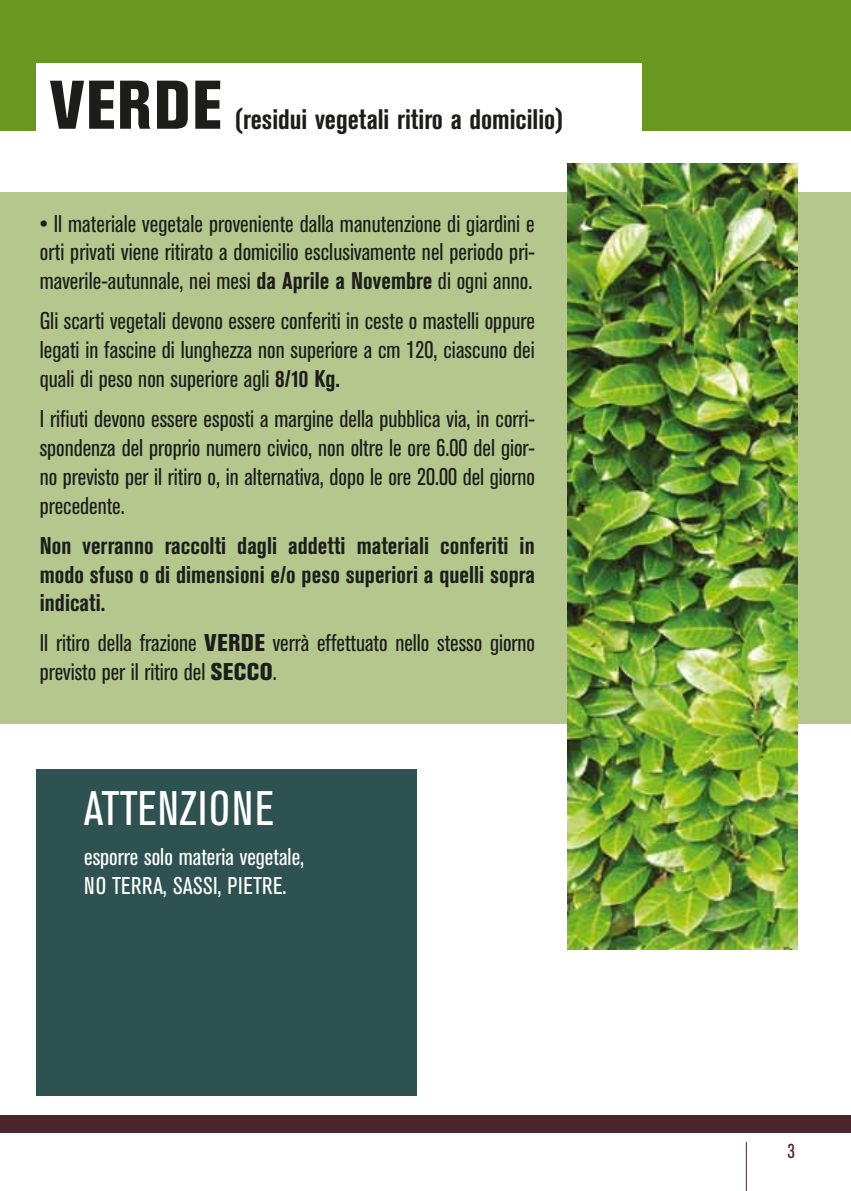
<style>
.page{position:relative;width:851px;height:1191px;background:#fff}
.page>*{position:absolute;margin:0;border:0;box-sizing:border-box;transform-origin:0 0}
.t1{font:800 condensed 68px "Akzidenz Grotesk BE";letter-spacing:.02em;color:#1d1d1b}
.t2{font:condensed 48px "Akzidenz Grotesk BE";letter-spacing:.02em;color:#fff}
.t3{font:700 condensed 28px "Akzidenz Grotesk BE";color:#1d1d1b}
.t4{font:condensed 24px/28.8px "Akzidenz Grotesk BE";color:#1d1d1b;text-align:justify}
.t5{font:700 condensed 24px/28.8px "Akzidenz Grotesk BE";letter-spacing:.005em;color:#1d1d1b;text-align:justify}
.t6{font:condensed 24px/28.8px "Akzidenz Grotesk BE";color:#fff}
.t7{font:condensed 20px "Akzidenz Grotesk BE";color:#4b262d}
.s1{font-weight:700}
.s2{font-weight:800}
</style>
<div class="page">
<hr style="left:745px;top:1141px;width:1px;height:50px;background:#4b262d">
<div style="left:0;top:193px;width:850px;height:531px;background:#b5c78d"></div>
<img style="left:568px;top:163px;width:229px;height:786px">
<div style="left:0;top:0;width:850px;height:130px;background:#6a971f"></div>
<div style="left:37px;top:768px;width:380px;height:327px;background:#2e5251"></div>
<div style="left:37px;top:63px;width:604px;height:82px;background:#fff"></div>
<div style="left:0;top:1114px;width:850px;height:18px;background:#4b262d"></div>
<h1 class="t1" style="left:50px;top:66px;width:173px">VERDE</h1>
<p class="t3" style="left:235px;top:103px;width:330px">(residui vegetali ritiro a domicilio)</p>
<p class="t4" style="left:40px;top:209px;width:497px">• Il materiale vegetale proveniente dalla manutenzione di giardini e orti privati viene ritirato a domicilio esclusivamente nel periodo pri&shy;maverile-autunnale, nei mesi <span class="s1">da Aprile a Novembre</span> di ogni anno.</p>
<p class="t4" style="left:40px;top:307px;width:496px">Gli scarti vegetali devono essere conferiti in ceste o mastelli oppure legati in fascine di lunghezza non superiore a cm 120, ciascuno dei quali di peso non superiore agli <span class="s1">8/10 Kg.</span></p>
<p class="t4" style="left:40px;top:405px;width:497px">I rifiuti devono essere esposti a margine della pubblica via, in corri&shy;spondenza del proprio numero civico, non oltre le ore 6.00 del gior&shy;no previsto per il ritiro o, in alternativa, dopo le ore 20.00 del giorno precedente.</p>
<p class="t5" style="left:40px;top:531px;width:496px">Non verranno raccolti dagli addetti materiali conferiti in modo sfuso o di dimensioni e/o peso superiori a quelli sopra indicati.</p>
<p class="t4" style="left:40px;top:629px;width:496px">Il ritiro della frazione <span class="s2">VERDE</span> verrà effettuato nello stesso giorno previsto per il ritiro del <span class="s2">SECCO</span>.</p>
<h2 class="t2" style="left:84px;top:781px;width:191px">ATTENZIONE</h2>
<p class="t6" style="left:84px;top:843px;width:221px">esporre solo materia vegetale,<br>NO TERRA, SASSI, PIETRE.</p>
<p class="t7" style="left:787px;top:1140px;width:9px">3</p>
</div>
